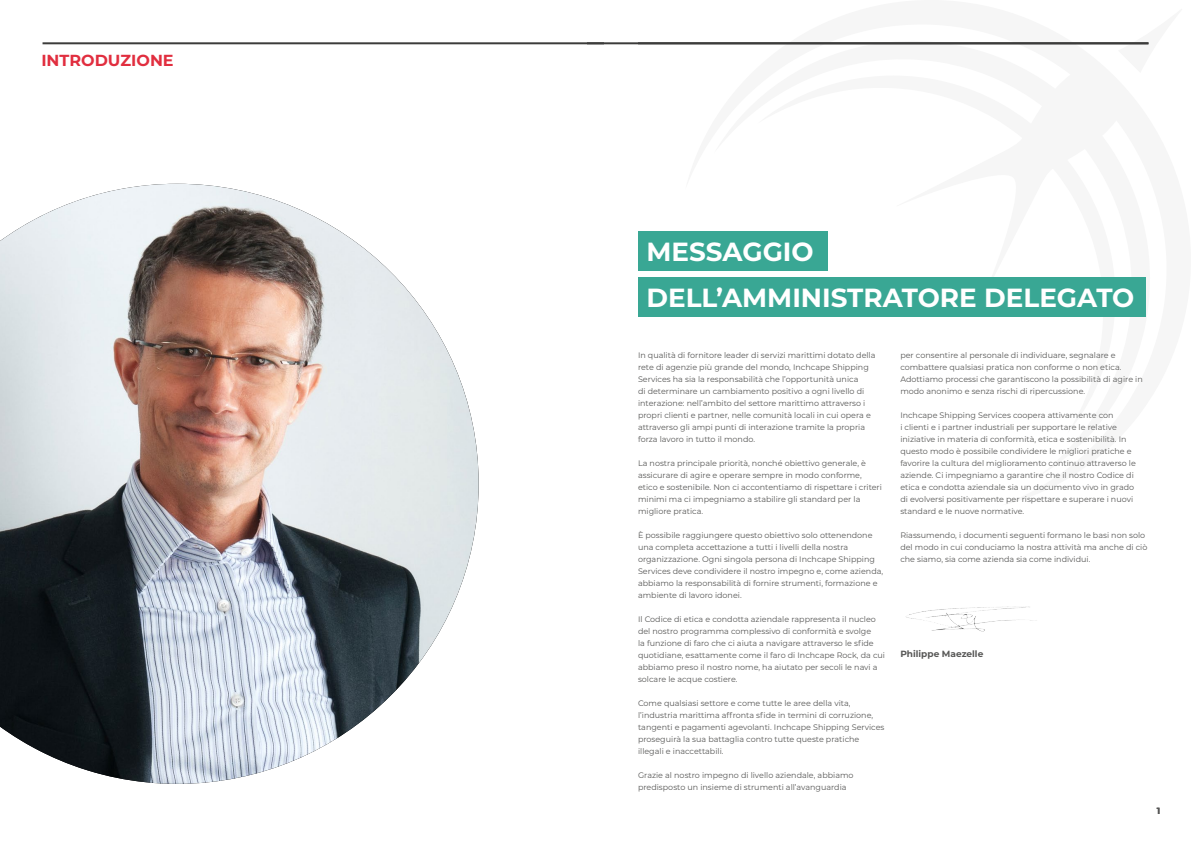
<style>
.page{position:relative;width:1191px;height:842px;background:#fff}
.page>*{position:absolute;margin:0;border:0;box-sizing:border-box;transform-origin:0 0}
.t1{font:700 26.2px/45.4px "Montserrat";color:#fff}
.t2{font:700 16px "Montserrat";color:#e12e3f}
.t3{font:700 9px "Montserrat";color:#575756}
.t4{font:8px/12px "Montserrat";color:#575756}
</style>
<div class="page">
<svg style="left:1118px;top:42px;width:31px;height:3px"></svg>
<img style="left:0;top:184px;width:478px;height:600px">
<img style="left:906px;top:606px;width:131px;height:26px">
<hr style="left:43px;top:42px;width:561px;height:2px;background:#3c3c3b">
<hr style="left:587px;top:42px;width:561px;height:2px;background:#3c3c3b">
<div style="left:638px;top:231px;width:190px;height:40px;background:#39a794"></div>
<div style="left:638px;top:277px;width:508px;height:40px;background:#39a794"></div>
<h2 class="t2" style="left:41px;top:48px;width:134px">INTRODUZIONE</h2>
<h1 class="t1" style="left:646px;top:228px;width:489px">MESSAGGIO<br>DELL’AMMINISTRATORE DELEGATO</h1>
<p class="t4" style="left:638px;top:349px;width:239px">In qualità di fornitore leader di servizi marittimi dotato della rete di agenzie più grande del mondo, Inchcape Shipping Services ha sia la responsabilità che l’opportunità unica<br>di determinare un cambiamento positivo a ogni livello di interazione: nell’ambito del settore marittimo attraverso i propri clienti e partner, nelle comunità locali in cui opera e attraverso gli ampi punti di interazione tramite la propria forza lavoro in tutto il mondo.</p>
<p class="t4" style="left:638px;top:457px;width:245px">La nostra principale priorità, nonché obiettivo generale, è assicurare di agire e operare sempre in modo conforme, etico e sostenibile. Non ci accontentiamo di rispettare i criteri minimi ma ci impegniamo a stabilire gli standard per la migliore pratica.</p>
<p class="t4" style="left:638px;top:529px;width:247px">È possibile raggiungere questo obiettivo solo ottenendone una completa accettazione a tutti i livelli della nostra organizzazione. Ogni singola persona di Inchcape Shipping Services deve condividere il nostro impegno e, come azienda, abbiamo la responsabilità di fornire strumenti, formazione e ambiente di lavoro idonei.</p>
<p class="t4" style="left:638px;top:613px;width:248px">Il Codice di etica e condotta aziendale rappresenta il nucleo del nostro programma complessivo di conformità e svolge<br>la funzione di faro che ci aiuta a navigare attraverso le sfide quotidiane, esattamente come il faro di Inchcape Rock, da cui abbiamo preso il nostro nome, ha aiutato per secoli le navi a solcare le acque costiere.</p>
<p class="t4" style="left:638px;top:697px;width:248px">Come qualsiasi settore e come tutte le aree della vita, l’industria marittima affronta sfide in termini di corruzione, tangenti e pagamenti agevolanti. Inchcape Shipping Services proseguirà la sua battaglia contro tutte queste pratiche illegali e inaccettabili.</p>
<p class="t4" style="left:638px;top:769px;width:217px">Grazie al nostro impegno di livello aziendale, abbiamo predisposto un insieme di strumenti all’avanguardia</p>
<p class="t4" style="left:900px;top:348px;width:244px">per consentire al personale di individuare, segnalare e combattere qualsiasi pratica non conforme o non etica.<br>Adottiamo processi che garantiscono la possibilità di agire in modo anonimo e senza rischi di ripercussione.</p>
<p class="t4" style="left:900px;top:408px;width:237px">Inchcape Shipping Services coopera attivamente con<br>i clienti e i partner industriali per supportare le relative iniziative in materia di conformità, etica e sostenibilità. In questo modo è possibile condividere le migliori pratiche e favorire la cultura del miglioramento continuo attraverso le aziende. Ci impegniamo a garantire che il nostro Codice di etica e condotta aziendale sia un documento vivo in grado di evolversi positivamente per rispettare e superare i nuovi standard e le nuove normative.</p>
<p class="t4" style="left:900px;top:528px;width:248px">Riassumendo, i documenti seguenti formano le basi non solo del modo in cui conduciamo la nostra attività ma anche di ciò che siamo, sia come azienda sia come individui.</p>
<p class="t3" style="left:900px;top:648px;width:85px">Philippe Maezelle</p>
<p class="t3" style="left:1157px;top:804px;width:5px">1</p>
</div>
